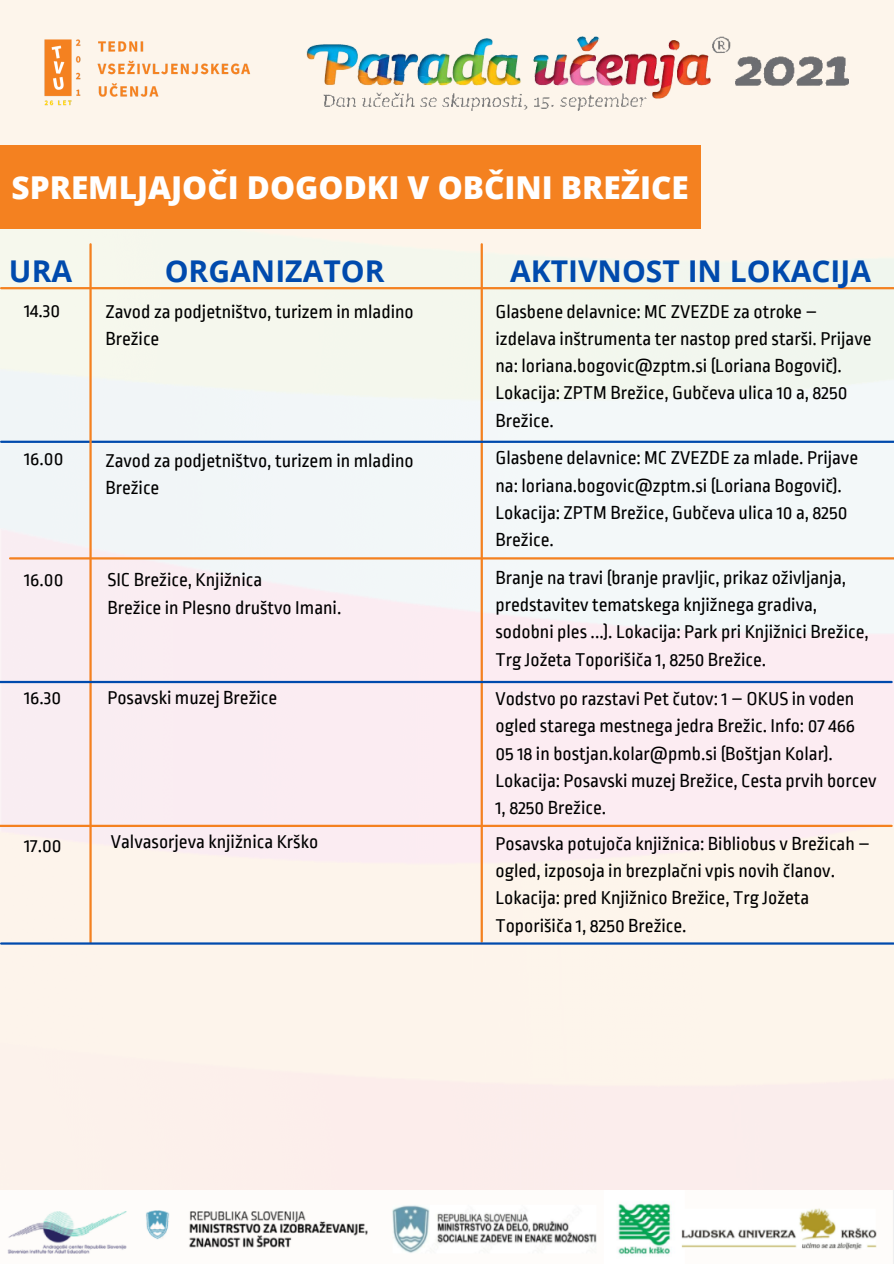
<style>
.page{position:relative;width:894px;height:1264px;background:#fff}
.page>*{position:absolute;margin:0;border:0;box-sizing:border-box;transform-origin:0 0}
.t1{font:800 31.5px "Open Sans";color:#fff}
.t2{font:700 30px "Open Sans";color:#004aad}
.t3{font:19.5px/27.3px "Ropa Sans";color:#000}
</style>
<div class="page">
<img style="left:0;top:0;width:893px;height:1190px">
<img style="left:307px;top:36px;width:541px;height:74px">
<img style="left:40px;top:34px;width:218px;height:76px">
<div style="left:0;top:145px;width:700px;height:84px;background:#f48120"></div>
<hr style="left:480px;top:244px;width:2px;height:697px;background:#f48120">
<hr style="left:10px;top:557px;width:883px;height:2px;background:#f48120">
<hr style="left:1px;top:440px;width:892px;height:3px;background:#004aad">
<hr style="left:1px;top:287px;width:892px;height:2px;background:#f48120">
<hr style="left:89px;top:244px;width:3px;height:698px;background:#f48120">
<hr style="left:0;top:681px;width:891px;height:2px;background:#004aad">
<hr style="left:0;top:824px;width:891px;height:3px;background:#f48120">
<hr style="left:1px;top:942px;width:892px;height:2px;background:#004aad">
<img style="left:7px;top:1203px;width:870px;height:52px">
<p class="t1" style="left:12px;top:165px;width:678px">SPREMLJAJOČI DOGODKI V OBČINI BREŽICE</p>
<p class="t2" style="left:9px;top:250px;width:65px">URA</p>
<p class="t2" style="left:165px;top:250px;width:221px">ORGANIZATOR</p>
<p class="t2" style="left:510px;top:250px;width:362px">AKTIVNOST IN LOKACIJA</p>
<p class="t3" style="left:24px;top:298px;width:38px">14.30</p>
<p class="t3" style="left:105px;top:298px;width:310px">Zavod za podjetništvo, turizem in mladino<br>Brežice</p>
<p class="t3" style="left:24px;top:445px;width:41px">16.00</p>
<p class="t3" style="left:105px;top:447px;width:310px">Zavod za podjetništvo, turizem in mladino<br>Brežice</p>
<p class="t3" style="left:24px;top:566px;width:41px">16.00</p>
<p class="t3" style="left:107px;top:567px;width:156px">SIC Brežice, Knjižnica</p>
<p class="t3" style="left:107px;top:594px;width:235px">Brežice in Plesno društvo Imani.</p>
<p class="t3" style="left:24px;top:684px;width:39px">16.30</p>
<p class="t3" style="left:107px;top:684px;width:171px">Posavski muzej Brežice</p>
<p class="t3" style="left:24px;top:832px;width:39px">17.00</p>
<p class="t3" style="left:111px;top:828px;width:209px">Valvasorjeva knjižnica Krško</p>
<p class="t3" style="left:495px;top:298px;width:377px">Glasbene delavnice: MC ZVEZDE za otroke – izdelava inštrumenta ter nastop pred starši. Prijave na: loriana.bogovic@zptm.si (Loriana Bogovič).<br>Lokacija: ZPTM Brežice, Gubčeva ulica 10 a, 8250<br>Brežice.</p>
<p class="t3" style="left:495px;top:444px;width:364px">Glasbene delavnice: MC ZVEZDE za mlade. Prijave na: loriana.bogovic@zptm.si (Loriana Bogovič).<br>Lokacija: ZPTM Brežice, Gubčeva ulica 10 a, 8250<br>Brežice.</p>
<p class="t3" style="left:495px;top:564px;width:374px">Branje na travi (branje pravljic, prikaz oživljanja, predstavitev tematskega knjižnega gradiva, sodobni ples ...). Lokacija: Park pri Knjižnici Brežice, Trg Jožeta Toporišiča 1, 8250 Brežice.</p>
<p class="t3" style="left:495px;top:685px;width:382px">Vodstvo po razstavi Pet čutov: 1 – OKUS in voden ogled starega mestnega jedra Brežic. Info: 07 466<br>05 18 in bostjan.kolar@pmb.si (Boštjan Kolar).<br>Lokacija: Posavski muzej Brežice, Cesta prvih borcev 1, 8250 Brežice.</p>
<p class="t3" style="left:495px;top:830px;width:376px">Posavska potujoča knjižnica: Bibliobus v Brežicah – ogled, izposoja in brezplačni vpis novih članov.<br>Lokacija: pred Knjižnico Brežice, Trg Jožeta Toporišiča 1, 8250 Brežice.</p>
</div>
